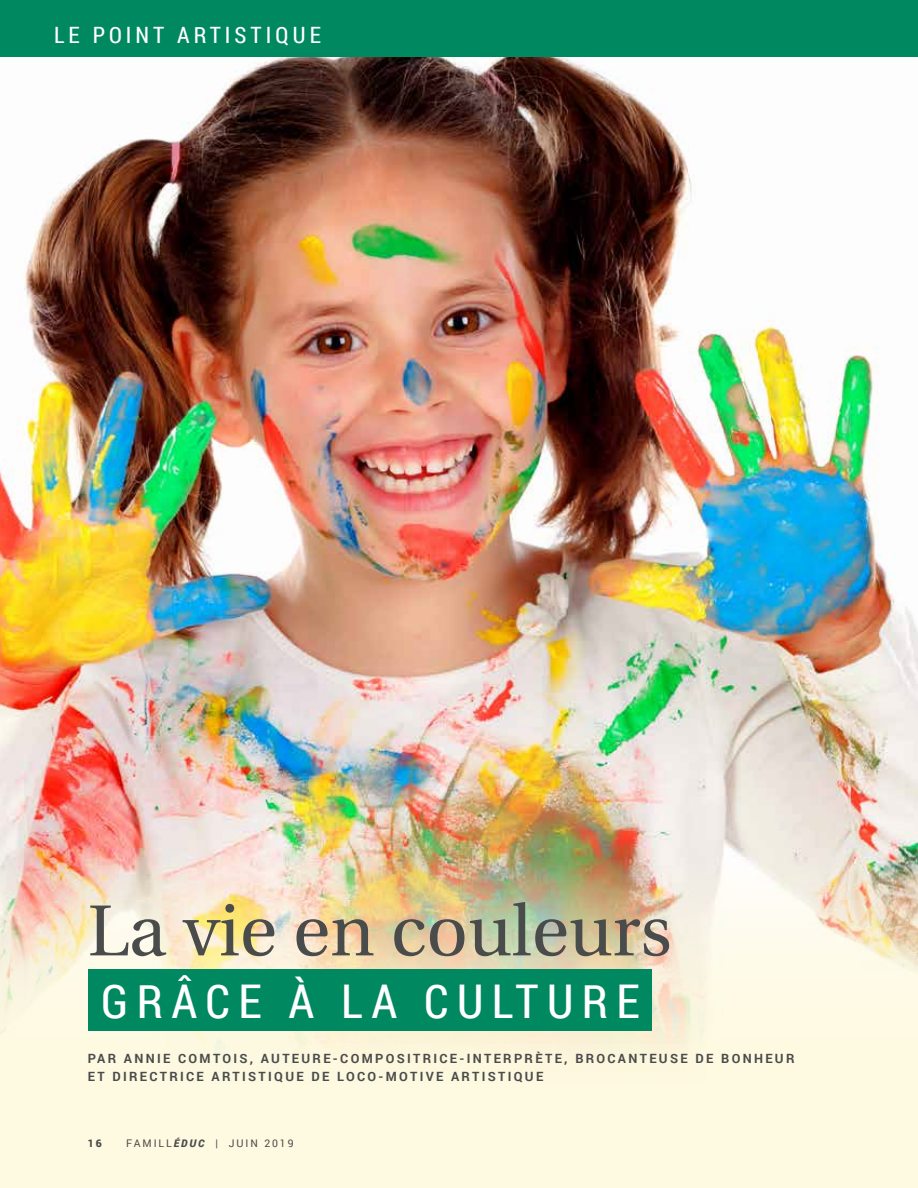
<style>
.page{position:relative;width:918px;height:1188px;background:#fff}
.page>*{position:absolute;margin:0;border:0;box-sizing:border-box;transform-origin:0 0}
.t1{font:72px "Utopia";color:#4a4b4b}
.t2{font:46.5px "Roboto Condensed";letter-spacing:.18em;color:#fff}
.t3{font:22.5px "Roboto Condensed";letter-spacing:.18em;color:#fff}
.t4{font:700 12.75px/18px "Roboto";letter-spacing:.18em;color:#4a4b4b}
.t5{font:10.5px "Roboto";letter-spacing:.18em;color:#4a4b4b}
.t6{font:900 10.5px "Roboto";color:#4a4b4b}
.s1{font-weight:900;font-style:italic}
</style>
<div class="page">
<div style="left:0;top:55px;width:918px;height:1133px;background:#fefae1"></div>
<img style="left:0;top:56px;width:918px;height:993px">
<div style="left:88px;top:969px;width:564px;height:62px;background:#008861"></div>
<div style="left:0;top:0;width:918px;height:56px;background:#008861"></div>
<h3 class="t3" style="left:54px;top:19px;width:268px">LE POINT ARTISTIQUE</h3>
<h1 class="t1" style="left:88px;top:891px;width:585px">La vie en couleurs</h1>
<h2 class="t2" style="left:101px;top:969px;width:540px">GRÂCE À LA CULTURE</h2>
<p class="t4" style="left:88px;top:1049px;width:708px">PAR ANNIE COMTOIS, AUTEURE-COMPOSITRICE-INTERPRÈTE, BROCANTEUSE DE BONHEUR<br>ET DIRECTRICE ARTISTIQUE DE LOCO-MOTIVE ARTISTIQUE</p>
<p class="t6" style="left:88px;top:1136px;width:16px">16</p>
<p class="t5" style="left:126px;top:1136px;width:169px">FAMILL<span class="s1">ÉDUC</span> | JUIN 2019</p>
</div>
